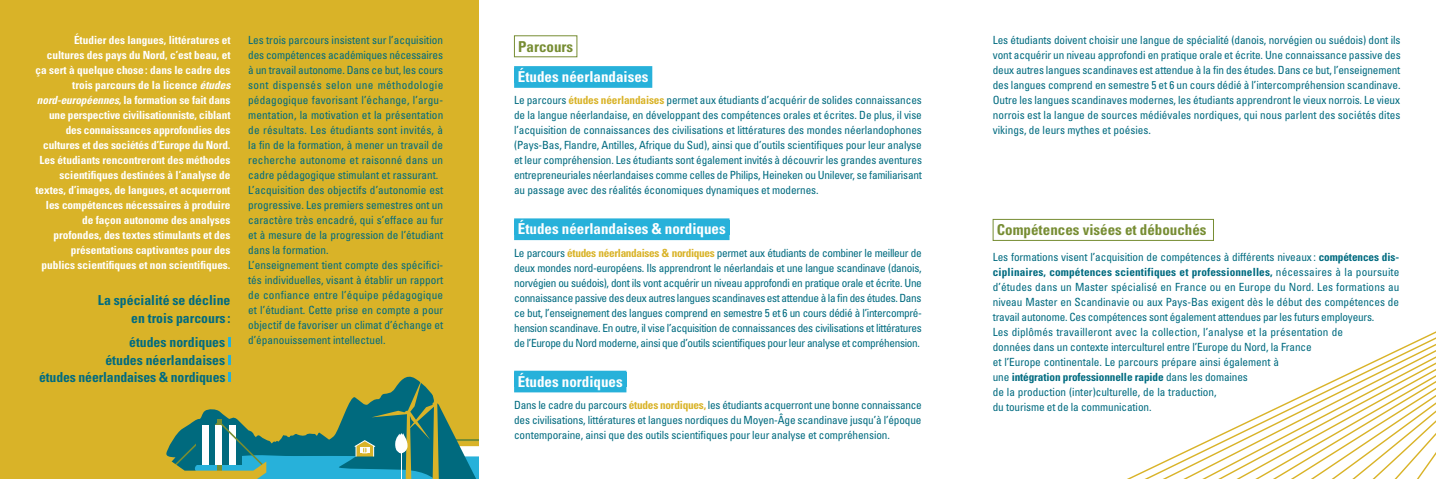
<style>
.page{position:relative;width:1436px;height:479px;background:#fff}
.page>*{position:absolute;margin:0;border:0;box-sizing:border-box;transform-origin:0 0}
.t1{font:700 condensed 15px "Univers LT Std";color:#fff}
.t2{font:700 condensed 15px "Univers LT Std";color:#778d33}
.t3{font:700 condensed 13.75px/17.5px "Univers LT Std";color:#006b80;text-align:right}
.t4{font:condensed 11.25px/15px "Univers LT Std";color:#006b80;text-align:justify}
.t5{font:700 condensed 11.25px/15px "Univers LT Std";color:#fff;text-align:right}
.s1{font-style:italic}
.s2{font-weight:700;color:#d9b328}
.s3{font-weight:700}
</style>
<div class="page">
<div style="left:0;top:0;width:478px;height:478px;background:#d9b328"></div>
<svg style="left:228px;top:337px;width:2px;height:10px"></svg>
<div style="left:514px;top:66px;width:138px;height:22px;background:#27b1da"></div>
<div style="left:514px;top:218px;width:215px;height:22px;background:#27b1da"></div>
<div style="left:514px;top:370px;width:112px;height:22px;background:#27b1da"></div>
<div style="left:514px;top:35px;width:63px;height:22px;border:1px solid #778d33"></div>
<svg style="left:172px;top:355px;width:306px;height:123px"></svg>
<div style="left:992px;top:219px;width:221px;height:21px;border:1px solid #778d33"></div>
<svg style="left:1129px;top:436px;width:88px;height:42px"></svg>
<svg style="left:1217px;top:332px;width:218px;height:146px"></svg>
<p class="t5" style="left:35px;top:32px;width:196px">Étudier des langues, littératures et cultures des pays du Nord, c’est beau, et ça sert à quelque chose: dans le cadre des trois parcours de la licence <span class="s1">études nord-européennes,</span> la formation se fait dans une perspective civilisationniste, ciblant des connaissances approfondies des cultures et des sociétés d’Europe du Nord.<br>Les étudiants rencontreront des méthodes scientifiques destinées à l’analyse de textes, d’images, de langues, et acquerront les compétences nécessaires à produire de façon autonome des analyses profondes, des textes stimulants et des présentations captivantes pour des publics scientifiques et non scientifiques.</p>
<p class="t3" style="left:98px;top:291px;width:134px">La spécialité se décline en trois parcours :</p>
<p class="t3" style="left:39px;top:333px;width:188px">études nordiques<br>études néerlandaises<br>études néerlandaises &amp; nordiques</p>
<p class="t4" style="left:248px;top:32px;width:197px;text-align:left">Les trois parcours insistent sur l’acquisition des compétences académiques nécessaires à un travail autonome. Dans ce but, les cours sont dispensés selon une méthodologie pédagogique favorisant l’échange, l’argu&shy;mentation, la motivation et la présentation de résultats. Les étudiants sont invités, à la fin de la formation, à mener un travail de recherche autonome et raisonné dans un cadre pédagogique stimulant et rassurant.<br>L’acquisition des objectifs d’autonomie est progressive. Les premiers semestres ont un caractère très encadré, qui s’efface au fur et à mesure de la progression de l’étudiant dans la formation.<br>L’enseignement tient compte des spécifici&shy;tés individuelles, visant à établir un rapport de confiance entre l’équipe pédagogique et l’étudiant. Cette prise en compte a pour objectif de favoriser un climat d’échange et d’épanouissement intellectuel.</p>
<h1 class="t2" style="left:518px;top:37px;width:56px">Parcours</h1>
<h1 class="t1" style="left:518px;top:68px;width:132px">Études néerlandaises</h1>
<p class="t4" style="left:514px;top:92px;width:409px">Le parcours <span class="s2">études néerlandaises</span> permet aux étudiants d’acquérir de solides connaissances de la langue néerlandaise, en développant des compétences orales et écrites. De plus, il vise l’acquisition de connaissances des civilisations et littératures des mondes néerlandophones (Pays-Bas, Flandre, Antilles, Afrique du Sud), ainsi que d’outils scientifiques pour leur analyse et leur compréhension. Les étudiants sont également invités à découvrir les grandes aventures entrepreneuriales néerlandaises comme celles de Philips, Heineken ou Unilever, se familiarisant au passage avec des réalités économiques dynamiques et modernes.</p>
<h1 class="t1" style="left:518px;top:220px;width:209px">Études néerlandaises &amp; nordiques</h1>
<p class="t4" style="left:514px;top:245px;width:409px">Le parcours <span class="s2">études néerlandaises &amp; nordiques</span> permet aux étudiants de combiner le meilleur de deux mondes nord-européens. Ils apprendront le néerlandais et une langue scandinave (danois, norvégien ou suédois), dont ils vont acquérir un niveau approfondi en pratique orale et écrite. Une connaissance passive des deux autres langues scandinaves est attendue à la fin des études. Dans ce but, l’enseignement des langues comprend en semestre 5 et 6 un cours dédié à l’intercompré&shy;hension scandinave. En outre, il vise l’acquisition de connaissances des civilisations et littératures de l’Europe du Nord moderne, ainsi que d’outils scientifiques pour leur analyse et compréhension.</p>
<h1 class="t1" style="left:518px;top:372px;width:106px">Études nordiques</h1>
<p class="t4" style="left:514px;top:397px;width:409px">Dans le cadre du parcours <span class="s2">études nordiques,</span> les étudiants acquerront une bonne connaissance des civilisations, littératures et langues nordiques du Moyen-Âge scandinave jusqu’à l’époque contemporaine, ainsi que des outils scientifiques pour leur analyse et compréhension.</p>
<p class="t4" style="left:992px;top:32px;width:409px">Les étudiants doivent choisir une langue de spécialité (danois, norvégien ou suédois) dont ils vont acquérir un niveau approfondi en pratique orale et écrite. Une connaissance passive des deux autres langues scandinaves est attendue à la fin des études. Dans ce but, l’enseignement des langues comprend en semestre 5 et 6 un cours dédié à l’intercompréhension scandinave.<br>Outre les langues scandinaves modernes, les étudiants apprendront le vieux norrois. Le vieux norrois est la langue de sources médiévales nordiques, qui nous parlent des sociétés dites vikings, de leurs mythes et poésies.</p>
<h1 class="t2" style="left:996px;top:221px;width:211px">Compétences visées et débouchés</h1>
<p class="t4" style="left:992px;top:249px;width:408px;text-align:left">Les formations visent l’acquisition de compétences à différents niveaux : <span class="s3">compétences dis&shy;ciplinaires, compétences scientifiques et professionnelles,</span> nécessaires à la poursuite d’études dans un Master spécialisé en France ou en Europe du Nord. Les formations au niveau Master en Scandinavie ou aux Pays-Bas exigent dès le début des compétences de travail autonome. Ces compétences sont également attendues par les futurs employeurs.<br>Les diplômés travailleront avec la collection, l’analyse et la présentation de<br>données dans un contexte interculturel entre l’Europe du Nord, la France<br>et l’Europe continentale. Le parcours prépare ainsi également à<br>une <span class="s3">intégration professionnelle rapide</span> dans les domaines<br>de la production (inter)culturelle, de la traduction,<br>du tourisme et de la communication.</p>
</div>
